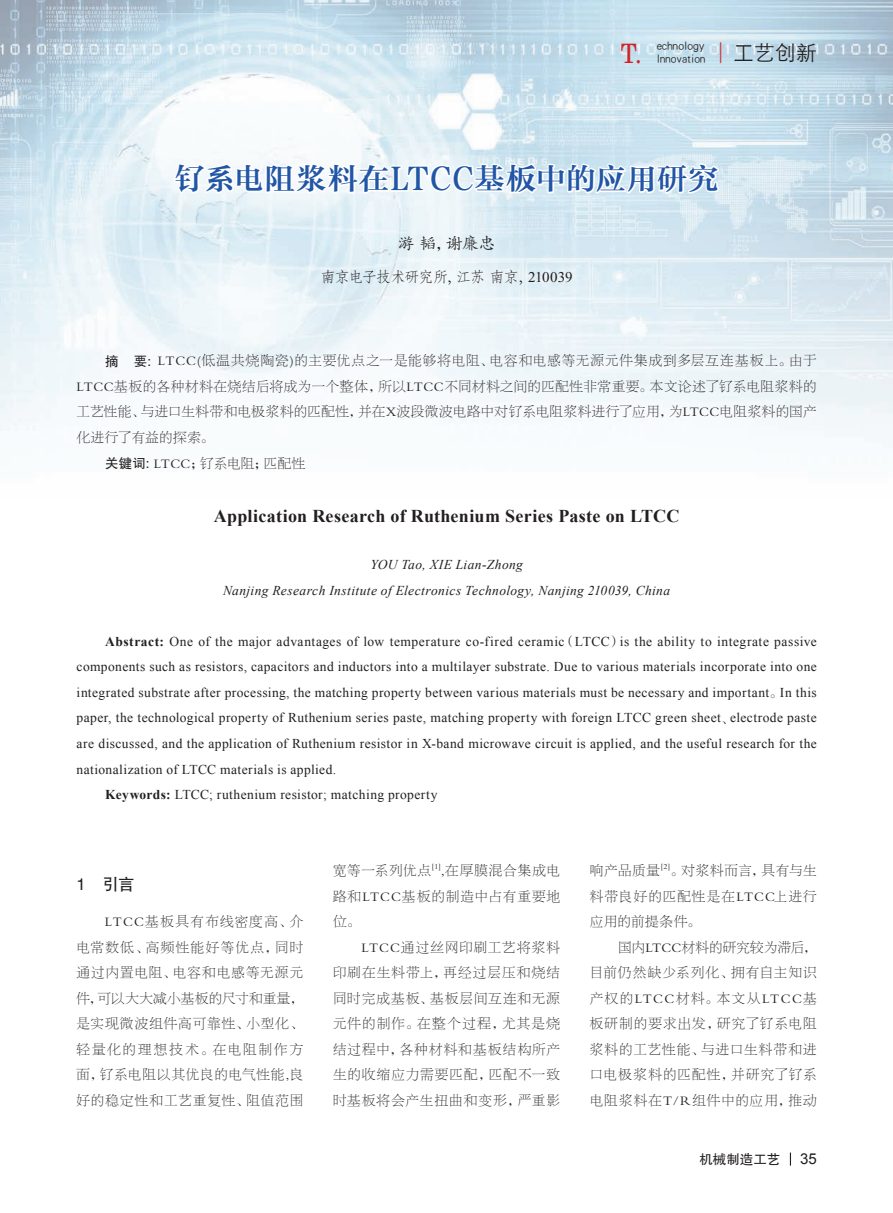
<style>
.page{position:relative;width:893px;height:1213px;background:#fff}
.page>*{position:absolute;margin:0;border:0;box-sizing:border-box;transform-origin:0 0}
.t1{font:30px "FZZYSJW1 GB1 0";letter-spacing:.015em;color:#2155a5}
.t2{font:26.25px "Tibetan Machine Uni";color:#d1232a;scale:.9 1}
.t3{font:700 18px "Times New Roman";letter-spacing:.015em;color:#231f20}
.t4{font:16.5px "FZKTJW GB1 0";color:#231f20}
.t5{font:16.5px "FZHTJW GB1 0";color:#231f20}
.t6{font:15px "FZFSJW GB1 0";letter-spacing:-.055em;color:#231f20}
.t7{font:15px "Arial";color:#231f20}
.t8{font:13.5px "Times New Roman";letter-spacing:.03em;color:#231f20}
.t9{font:13.5px/25.5px "FZBSJW GB1 0";letter-spacing:.06em;color:#231f20;text-align:justify}
.t10{font:italic 13.5px/25.5px "Times New Roman";letter-spacing:.025em;color:#231f20;text-align:center}
.t11{font:13.5px "FZBSJW GB1 0";letter-spacing:.04em;color:#231f20}
.t12{font:13.5px "FZBSJW GB1 0";letter-spacing:.03em;color:#231f20}
.t13{font:13.5px "FZBSJW GB1 0";letter-spacing:.02em;color:#231f20}
.t14{font:13.5px "FZBSJW GB1 0";letter-spacing:.025em;color:#231f20}
.t15{font:13.5px "FZHTJW GB1 0";color:#231f20}
.t16{font:12px/12px "H Yg 2 gj";color:#231f20}
.t17{font:7.8px "FZBSJW GB1 0";color:#231f20}
.s1{font-family:"Adobe Song Std";font-weight:300}
.s2{font-family:"Times New Roman"}
.s3{font-family:"FZHTJW GB1 0"}
.s4{font-weight:700}
.s5{font-family:"FZBSJW GB1 0"}
</style>
<div class="page">
<svg style="left:789px;top:1153px;width:1px;height:12px"></svg>
<img style="left:0;top:0;width:892px;height:437px">
<svg style="left:172px;top:161px;width:548px;height:35px"></svg>
<h2 class="t2" style="left:621px;top:38px;width:25px">T.</h2>
<p class="t16" style="left:656px;top:41px;width:161px">echnology<br>lnnovation <sup>|</sup> <sup>工艺创新</sup></p>
<h1 class="t1" style="left:175px;top:163px;width:545px">钌系电阻浆料在LTCC基板中的应用研究</h1>
<p class="t4" style="left:398px;top:235px;width:99px">游韬，谢廉忠</p>
<p class="t6" style="left:320px;top:268px;width:253px">南京电子技术研究所<span class="s1">，</span>江苏南京<span class="s1">，</span><span class="s2">210039</span></p>
<p class="t9" style="left:105px;top:348px;width:713px"><span class="s3">摘 要:</span> LTCC(低温共烧陶瓷)的主要优点之一是能够将电阻、电容和电感等无源元件集成到多层互连基板上。由于</p>
<p class="t11" style="left:77px;top:379px;width:741px">LTCC基板的各种材料在烧结后将成为一个整体，所以LTCC不同材料之间的匹配性非常重要。本文论述了钌系电阻浆料的</p>
<p class="t12" style="left:77px;top:405px;width:741px">工艺性能、与进口生料带和电极浆料的匹配性，并在X波段微波电路中对钌系电阻浆料进行了应用，为LTCC电阻浆料的国产</p>
<p class="t14" style="left:77px;top:430px;width:139px">化进行了有益的探索。</p>
<p class="t13" style="left:105px;top:456px;width:201px"><span class="s3">关键词:</span> LTCC；钌系电阻；匹配性</p>
<h3 class="t3" style="left:214px;top:503px;width:467px">Application Research of Ruthenium Series Paste on LTCC</h3>
<p class="t10" style="left:223px;top:551px;width:448px">YOU Tao, XIE Lian-Zhong<br>Nanjing Research Institute of Electronics Technology, Nanjing 210039, China</p>
<p class="t8" style="left:105px;top:632px;width:713px"><span class="s4">Abstract:</span> One of the major advantages of low temperature co-fired ceramic<span class="s5">（</span>LTCC<span class="s5">）</span>is the ability to integrate passive</p>
<p class="t8" style="left:77px;top:657px;width:741px">components such as resistors, capacitors and inductors into a multilayer substrate. Due to various materials incorporate into one</p>
<p class="t8" style="left:77px;top:683px;width:741px">integrated substrate after processing, the matching property between various materials must be necessary and important<span class="s5">。</span>In this</p>
<p class="t8" style="left:77px;top:708px;width:741px">paper, the technological property of Ruthenium series paste, matching property with foreign LTCC green sheet<span class="s5">、</span>electrode paste</p>
<p class="t8" style="left:77px;top:734px;width:741px">are discussed, and the application of Ruthenium resistor in X-band microwave circuit is applied, and the useful research for the</p>
<p class="t8" style="left:77px;top:759px;width:261px">nationalization of LTCC materials is applied.</p>
<p class="t8" style="left:105px;top:785px;width:334px"><span class="s4">Keywords:</span> LTCC; ruthenium resistor; matching property</p>
<p class="t5" style="left:76px;top:875px;width:60px">1 引言</p>
<p class="t9" style="left:76px;top:908px;width:228px;text-indent:28px">LTCC基板具有布线密度高、介电常数低、高频性能好等优点，同时通过内置电阻、电容和电感等无源元件，可以大大减小基板的尺寸和重量，是实现微波组件高可靠性、小型化、轻量化的理想技术。在电阻制作方面，钌系电阻以其优良的电气性能,良好的稳定性和工艺重复性、阻值范围</p>
<p class="t9" style="left:333px;top:857px;width:100px">宽等一系列优点</p>
<p class="t17" style="left:431px;top:861px;width:11px">[1]</p>
<p class="t9" style="left:333px;top:857px;width:228px;text-indent:108px">,在厚膜混合集成电路和LTCC基板的制造中占有重要地位。</p>
<p class="t9" style="left:333px;top:934px;width:228px;text-indent:28px">LTCC通过丝网印刷工艺将浆料印刷在生料带上，再经过层压和烧结同时完成基板、基板层间互连和无源元件的制作。在整个过程，尤其是烧结过程中，各种材料和基板结构所产生的收缩应力需要匹配，匹配不一致时基板将会产生扭曲和变形，严重影</p>
<p class="t9" style="left:589px;top:857px;width:72px">响产品质量</p>
<p class="t17" style="left:660px;top:861px;width:11px">[2]</p>
<p class="t9" style="left:589px;top:857px;width:228px;text-indent:81px">。对浆料而言，具有与生料带良好的匹配性是在LTCC上进行应用的前提条件。</p>
<p class="t9" style="left:589px;top:934px;width:228px;text-indent:28px">国内LTCC材料的研究较为滞后，目前仍然缺少系列化、拥有自主知识产权的LTCC材料。本文从LTCC基板研制的要求出发，研究了钌系电阻浆料的工艺性能、与进口生料带和进口电极浆料的匹配性，并研究了钌系电阻浆料在T/R组件中的应用，推动</p>
<p class="t15" style="left:699px;top:1151px;width:82px">机械制造工艺</p>
<p class="t7" style="left:799px;top:1148px;width:18px">35</p>
</div>
